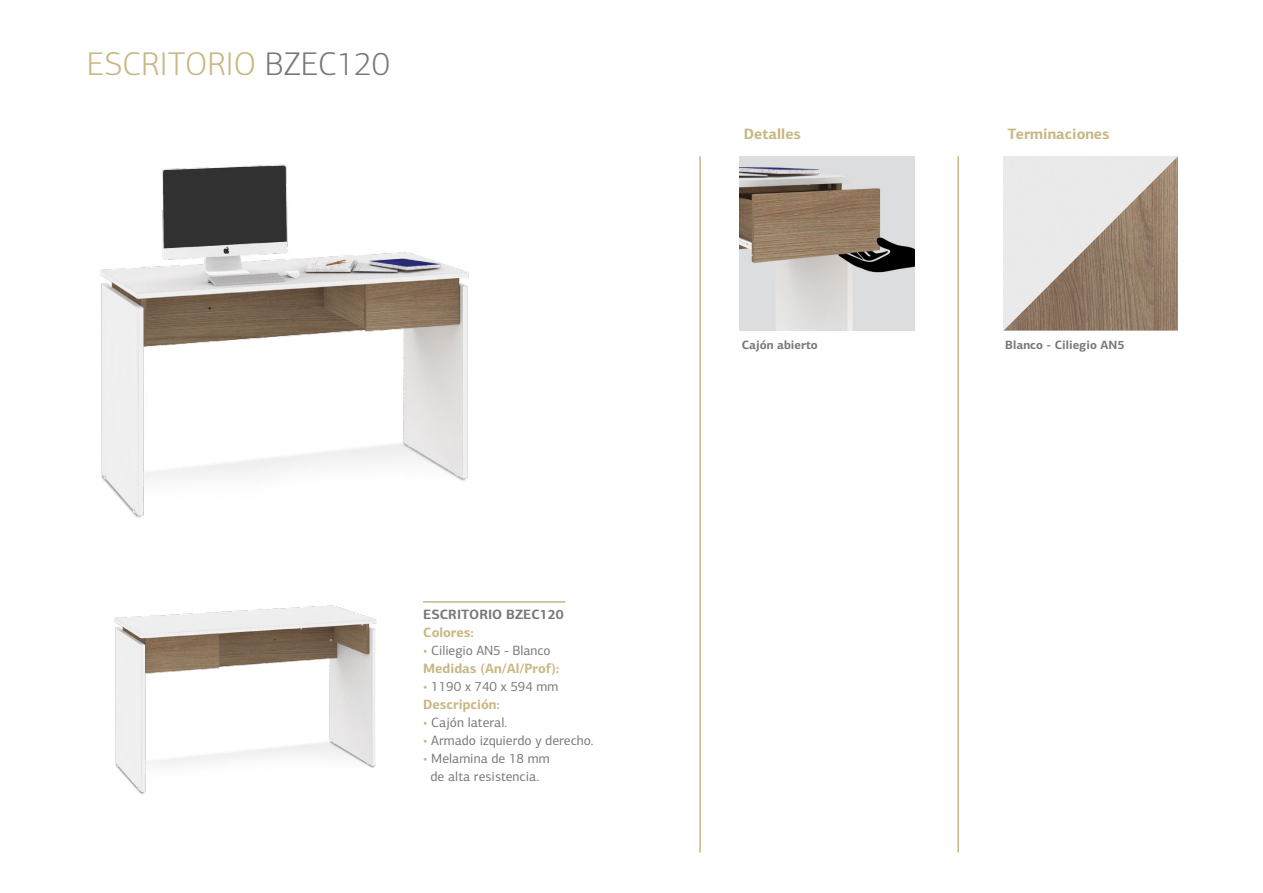
<style>
.page{position:relative;width:1263px;height:893px;background:#fff}
.page>*{position:absolute;margin:0;border:0;box-sizing:border-box;transform-origin:0 0}
.t1{font:300 33px "PF Centro Sans Pro";color:#c8b783}
.t2{font:700 15px "PF Centro Sans Pro";color:#c8b783}
.t3{font:13.5px/18px "PF Centro Sans Pro";color:#77787b}
.t4{font:700 13.5px/18px "PF Centro Sans Pro";color:#c8b783}
.t5{font:700 13.5px "PF Centro Sans Pro";color:#77787b}
.t6{font:700 12px "PF Centro Sans Pro";color:#77787b}
.s1{color:#77787b}
.s2{font-weight:400}
.s3{font-weight:400;color:#77787b}
.s4{color:#c8b783}
.s5{font-weight:700;color:#c8b783}
</style>
<div class="page">
<hr style="left:699px;top:156px;width:2px;height:696px;background:#c8b783">
<hr style="left:423px;top:601px;width:143px;height:2px;background:#c8b783">
<img style="left:114px;top:605px;width:263px;height:189px">
<img style="left:100px;top:164px;width:369px;height:354px">
<hr style="left:957px;top:156px;width:2px;height:696px;background:#c8b783">
<img style="left:740px;top:156px;width:174px;height:175px">
<svg style="left:1003px;top:156px;width:175px;height:175px;background:#c0b5ab"></svg>
<h1 class="t1" style="left:87px;top:45px;width:304px">ESCRITORIO <span class="s1">BZEC120</span></h1>
<p class="t5" style="left:423px;top:605px;width:142px">ESCRITORIO BZEC120</p>
<p class="t4" style="left:423px;top:623px;width:52px">Colores:</p>
<p class="t4" style="left:423px;top:641px;width:138px"><span class="s2">•</span> <span class="s3">Ciliegio AN5 - Blanco<br></span>Medidas (An/Al/Prof):</p>
<p class="t3" style="left:423px;top:677px;width:137px"><span class="s4">•</span> 1190 x 740 x 594 mm<br><span class="s5">Descripción:</span></p>
<p class="t3" style="left:423px;top:713px;width:86px"><span class="s4">•</span> Cajón lateral.</p>
<p class="t3" style="left:423px;top:731px;width:172px"><span class="s4">•</span> Armado izquierdo y derecho.</p>
<p class="t3" style="left:423px;top:749px;width:128px;text-align:center"><span class="s4">•</span> Melamina de 18 mm de alta resistencia.</p>
<p class="t2" style="left:744px;top:125px;width:58px">Detalles</p>
<p class="t2" style="left:1007px;top:125px;width:103px">Terminaciones</p>
<p class="t6" style="left:742px;top:338px;width:78px">Cajón abierto</p>
<p class="t6" style="left:1005px;top:338px;width:121px">Blanco - Ciliegio AN5</p>
</div>
